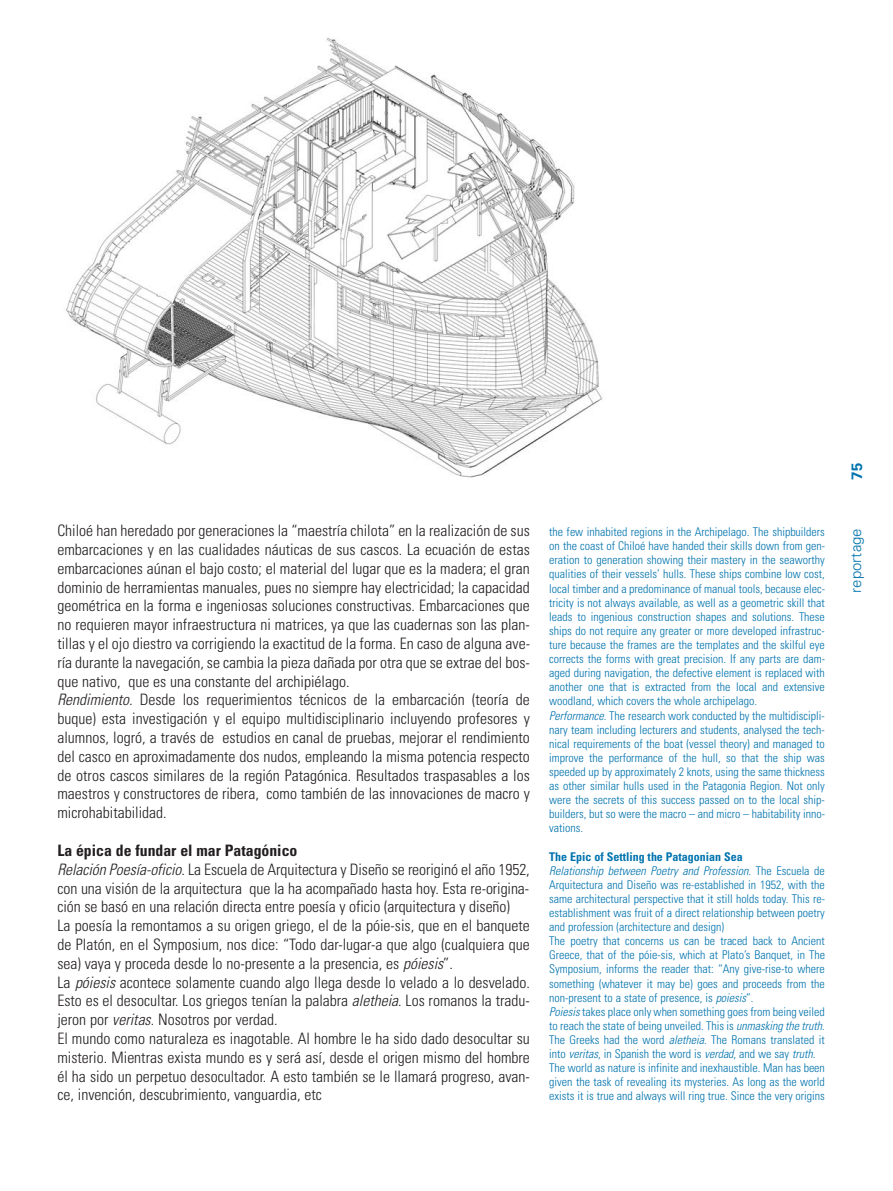
<style>
.page{position:relative;width:893px;height:1191px;background:#fff}
.page>*{position:absolute;margin:0;border:0;box-sizing:border-box;transform-origin:0 0}
.t1{font:300 condensed 15.75px/18.8px "Univers";color:#231f20}
.t2{font:300 15px "Univers";color:#0073ae}
.t3{font:700 15px "Univers";color:#0073ae}
.t4{font:300 condensed 12px/14.1px "Univers";color:#0073ae}
.s1{font-style:italic}
.s2{font-weight:700}
</style>
<div class="page">
<img style="left:65px;top:37px;width:538px;height:441px">
<p class="t1" style="left:57px;top:522px;width:474px">Chiloé han heredado por generaciones la “maestría chilota” en la realización de sus embarcaciones y en las cualidades náuticas de sus cascos. La ecuación de estas embarcaciones aúnan el bajo costo; el material del lugar que es la madera; el gran dominio de herramientas manuales, pues no siempre hay electricidad; la capacidad geométrica en la forma e ingeniosas soluciones constructivas. Embarcaciones que no requieren mayor infraestructura ni matrices, ya que las cuadernas son las plan&shy;tillas y el ojo diestro va corrigiendo la exactitud de la forma. En caso de alguna ave&shy;ría durante la navegación, se cambia la pieza dañada por otra que se extrae del bos&shy;que nativo, que es una constante del archipiélago.<br><span class="s1">Rendimiento.</span> Desde los requerimientos técnicos de la embarcación (teoría de buque) esta investigación y el equipo multidisciplinario incluyendo profesores y alumnos, logró, a través de estudios en canal de pruebas, mejorar el rendimiento del casco en aproximadamente dos nudos, empleando la misma potencia respecto de otros cascos similares de la región Patagónica. Resultados traspasables a los maestros y constructores de ribera, como también de las innovaciones de macro y microhabitabilidad.</p>
<p class="t1" style="left:57px;top:842px;width:474px"><span class="s2">La épica de fundar el mar Patagónico<br></span><span class="s1">Relación Poesía-oficio</span>. La Escuela de Arquitectura y Diseño se reoriginó el año 1952, con una visión de la arquitectura que la ha acompañado hasta hoy. Esta re-origina&shy;ción se basó en una relación directa entre poesía y oficio (arquitectura y diseño)<br>La poesía la remontamos a su origen griego, el de la póie-sis, que en el banquete de Platón, en el Symposium, nos dice: “Todo dar-lugar-a que algo (cualquiera que sea) vaya y proceda desde lo no-presente a la presencia, es <span class="s1">póiesis</span>”.<br>La <span class="s1">póiesis</span> acontece solamente cuando algo llega desde lo velado a lo desvelado.<br>Esto es el desocultar. Los griegos tenían la palabra <span class="s1">aletheia</span>. Los romanos la tradu&shy;jeron por <span class="s1">veritas</span>. Nosotros por verdad.<br>El mundo como naturaleza es inagotable. Al hombre le ha sido dado desocultar su misterio. Mientras exista mundo es y será así, desde el origen mismo del hombre él ha sido un perpetuo desocultador. A esto también se le llamará progreso, avan&shy;ce, invención, descubrimiento, vanguardia, etc</p>
<p class="t4" style="left:549px;top:526px;width:277px">the few inhabited regions in the Archipelago. The shipbuilders on the coast of Chiloé have handed their skills down from gen&shy;eration to generation showing their mastery in the seaworthy qualities of their vessels’ hulls. These ships combine low cost, local timber and a predominance of manual tools, because elec&shy;tricity is not always available, as well as a geometric skill that leads to ingenious construction shapes and solutions. These ships do not require any greater or more developed infrastruc&shy;ture because the frames are the templates and the skilful eye corrects the forms with great precision. If any parts are dam&shy;aged during navigation, the defective element is replaced with another one that is extracted from the local and extensive woodland, which covers the whole archipelago.<br><span class="s1">Performance</span>. The research work conducted by the multidiscipli&shy;nary team including lecturers and students, analysed the tech&shy;nical requirements of the boat (vessel theory) and managed to improve the performance of the hull, so that the ship was speeded up by approximately 2 knots, using the same thickness as other similar hulls used in the Patagonia Region. Not only were the secrets of this success passed on to the local ship&shy;builders, but so were the macro – and micro – habitability inno&shy;vations.</p>
<p class="t4" style="left:549px;top:850px;width:277px"><span class="s2">The Epic of Settling the Patagonian Sea<br></span><span class="s1">Relationship between Poetry and Profession</span>. The Escuela de Arquitectura and Diseño was re-established in 1952, with the same architectural perspective that it still holds today. This re&shy;establishment was fruit of a direct relationship between poetry and profession (architecture and design)<br>The poetry that concerns us can be traced back to Ancient Greece, that of the póie-sis, which at Plato’s Banquet, in The Symposium, informs the reader that: “Any give-rise-to where something (whatever it may be) goes and proceeds from the non-present to a state of presence, is <span class="s1">poiesis</span>”.<br><span class="s1">Poiesis</span> takes place only when something goes from being veiled to reach the state of being unveiled. This is <span class="s1">unmasking the truth</span>.<br>The Greeks had the word <span class="s1">aletheia</span>. The Romans translated it into <span class="s1">veritas</span>, in Spanish the word is <span class="s1">verdad</span>, and we say <span class="s1">truth</span>.<br>The world as nature is infinite and inexhaustible. Man has been given the task of revealing its mysteries. As long as the world exists it is true and always will ring true. Since the very origins</p>
<p class="t3" style="left:851px;top:480px;width:19px;rotate:-90deg">75</p>
<p class="t2" style="left:850px;top:593px;width:66px;rotate:-90deg">reportage</p>
</div>
